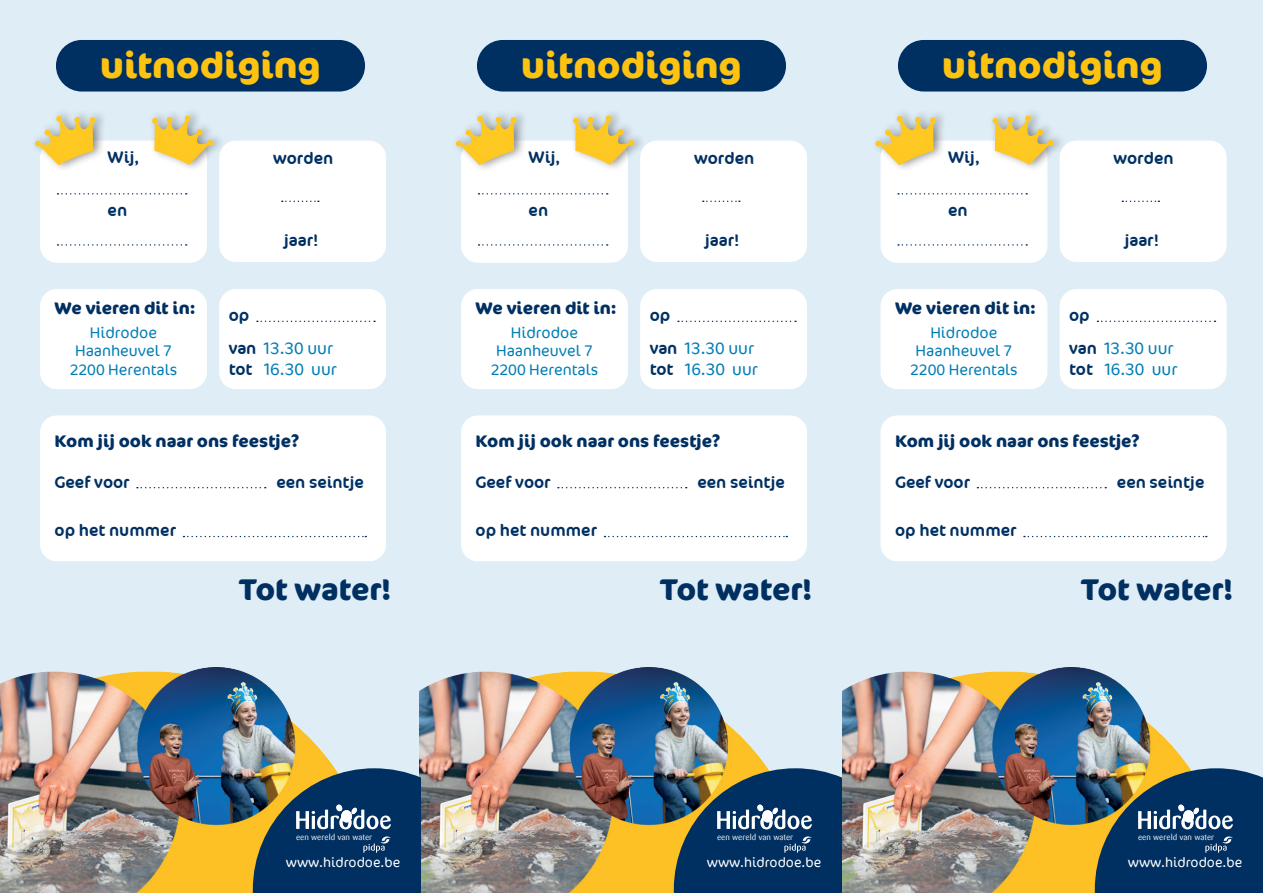
<style>
.page{position:relative;width:1263px;height:893px;background:#dfedf6}
.page>*{position:absolute;margin:0;border:0;box-sizing:border-box;transform-origin:0 0}
.t1{font:700 36px "Cocon";color:#fec210}
.t2{font:700 30px "Cocon";color:#003062}
.t3{font:16.8px "Cocon";color:#003062}
.t4{font:700 16.8px "Cocon";color:#003062}
.t5{font:300 16.8px/20.2px "Cocon";color:#007db5}
.t6{font:300 15.45px/18.5px "Cocon";color:#007db5;text-align:center}
.t7{font:300 13.5px "Cocon";color:#fff}
.t8{font:8.25px "Sari Offc";color:#fff}
.s1{font-weight:400;color:#003062}
</style>
<div class="page">
<img style="left:0;top:667px;width:335px;height:226px">
<img style="left:420px;top:667px;width:348px;height:226px">
<img style="left:842px;top:667px;width:348px;height:226px">
<div style="left:56px;top:40px;width:309px;height:52px;background:#003062;border-radius:26px"></div>
<div style="left:477px;top:40px;width:309px;height:52px;background:#003062;border-radius:26px"></div>
<div style="left:898px;top:40px;width:309px;height:52px;background:#003062;border-radius:26px"></div>
<div style="left:40px;top:141px;width:167px;height:122px;background:#fff;border-radius:17px"></div>
<div style="left:461px;top:141px;width:167px;height:122px;background:#fff;border-radius:17px"></div>
<div style="left:880px;top:141px;width:167px;height:122px;background:#fff;border-radius:17px"></div>
<div style="left:40px;top:289px;width:167px;height:100px;background:#fff;border-radius:17px"></div>
<div style="left:461px;top:289px;width:167px;height:100px;background:#fff;border-radius:17px"></div>
<div style="left:880px;top:289px;width:167px;height:100px;background:#fff;border-radius:17px"></div>
<div style="left:219px;top:141px;width:167px;height:121px;background:#fff;border-radius:17px"></div>
<div style="left:640px;top:141px;width:167px;height:121px;background:#fff;border-radius:17px"></div>
<div style="left:1060px;top:141px;width:166px;height:121px;background:#fff;border-radius:17px"></div>
<div style="left:219px;top:289px;width:167px;height:100px;background:#fff;border-radius:17px"></div>
<div style="left:640px;top:289px;width:167px;height:100px;background:#fff;border-radius:17px"></div>
<div style="left:1060px;top:289px;width:166px;height:100px;background:#fff;border-radius:17px"></div>
<div style="left:40px;top:415px;width:346px;height:146px;background:#fff;border-radius:17px"></div>
<div style="left:461px;top:415px;width:346px;height:146px;background:#fff;border-radius:17px"></div>
<div style="left:880px;top:415px;width:346px;height:146px;background:#fff;border-radius:17px"></div>
<svg style="left:34px;top:112px;width:74px;height:57px"></svg>
<svg style="left:455px;top:112px;width:73px;height:57px"></svg>
<svg style="left:875px;top:112px;width:73px;height:60px"></svg>
<div style="left:148px;top:107px;width:77px;height:66px;background:#231f20;opacity:.5"></div>
<svg style="left:140px;top:107px;width:82px;height:65px"></svg>
<div style="left:569px;top:107px;width:77px;height:66px;background:#231f20;opacity:.5"></div>
<svg style="left:561px;top:107px;width:82px;height:65px"></svg>
<div style="left:988px;top:107px;width:78px;height:66px;background:#231f20;opacity:.5"></div>
<svg style="left:981px;top:107px;width:82px;height:65px"></svg>
<svg style="left:253px;top:768px;width:168px;height:125px;background:#2c4c63"></svg>
<svg style="left:674px;top:768px;width:168px;height:125px;background:#274965"></svg>
<svg style="left:1095px;top:768px;width:168px;height:125px;background:#264965"></svg>
<svg style="left:58px;top:193px;width:129px;height:2px"></svg>
<svg style="left:478px;top:193px;width:130px;height:2px"></svg>
<svg style="left:898px;top:193px;width:129px;height:2px"></svg>
<svg style="left:58px;top:244px;width:129px;height:2px"></svg>
<svg style="left:478px;top:244px;width:130px;height:2px"></svg>
<svg style="left:898px;top:244px;width:129px;height:2px"></svg>
<svg style="left:282px;top:201px;width:37px;height:1px"></svg>
<svg style="left:703px;top:201px;width:37px;height:1px"></svg>
<svg style="left:1122px;top:201px;width:37px;height:1px"></svg>
<svg style="left:257px;top:321px;width:118px;height:1px"></svg>
<svg style="left:678px;top:321px;width:118px;height:1px"></svg>
<svg style="left:1097px;top:321px;width:118px;height:1px"></svg>
<svg style="left:137px;top:487px;width:129px;height:1px"></svg>
<svg style="left:558px;top:487px;width:129px;height:1px"></svg>
<svg style="left:977px;top:487px;width:129px;height:1px"></svg>
<svg style="left:183px;top:536px;width:183px;height:1px"></svg>
<svg style="left:604px;top:536px;width:183px;height:1px"></svg>
<svg style="left:1024px;top:536px;width:183px;height:1px"></svg>
<h1 class="t1" style="left:100px;top:44px;width:222px">uitnodiging</h1>
<h1 class="t1" style="left:521px;top:44px;width:222px">uitnodiging</h1>
<h1 class="t1" style="left:942px;top:44px;width:222px">uitnodiging</h1>
<p class="t3" style="left:108px;top:148px;width:33px">Wij,</p>
<p class="t3" style="left:529px;top:148px;width:33px">Wij,</p>
<p class="t3" style="left:948px;top:148px;width:33px">Wij,</p>
<p class="t3" style="left:273px;top:148px;width:62px">worden</p>
<p class="t3" style="left:694px;top:148px;width:62px">worden</p>
<p class="t3" style="left:1113px;top:148px;width:62px">worden</p>
<p class="t3" style="left:108px;top:201px;width:21px">en</p>
<p class="t3" style="left:529px;top:201px;width:21px">en</p>
<p class="t3" style="left:948px;top:201px;width:21px">en</p>
<p class="t3" style="left:284px;top:230px;width:36px">jaar!</p>
<p class="t3" style="left:705px;top:230px;width:36px">jaar!</p>
<p class="t3" style="left:1124px;top:230px;width:36px">jaar!</p>
<p class="t4" style="left:55px;top:298px;width:142px">We vieren dit in:</p>
<p class="t4" style="left:476px;top:298px;width:142px">We vieren dit in:</p>
<p class="t4" style="left:895px;top:298px;width:142px">We vieren dit in:</p>
<p class="t3" style="left:229px;top:306px;width:22px">op</p>
<p class="t3" style="left:650px;top:306px;width:22px">op</p>
<p class="t3" style="left:1069px;top:306px;width:22px">op</p>
<p class="t6" style="left:70px;top:324px;width:109px">Hidrodoe<br>Haanheuvel 7<br>2200 Herentals</p>
<p class="t6" style="left:491px;top:324px;width:109px">Hidrodoe<br>Haanheuvel 7<br>2200 Herentals</p>
<p class="t6" style="left:910px;top:324px;width:109px">Hidrodoe<br>Haanheuvel 7<br>2200 Herentals</p>
<p class="t5" style="left:229px;top:339px;width:106px"><span class="s1">van</span> 13.30 uur <span class="s1">tot</span></p>
<p class="t5" style="left:650px;top:339px;width:106px"><span class="s1">van</span> 13.30 uur <span class="s1">tot</span></p>
<p class="t5" style="left:1069px;top:339px;width:106px"><span class="s1">van</span> 13.30 uur <span class="s1">tot</span></p>
<p class="t5" style="left:264px;top:359px;width:74px">16.30 uur</p>
<p class="t5" style="left:685px;top:359px;width:74px">16.30 uur</p>
<p class="t5" style="left:1105px;top:359px;width:74px">16.30 uur</p>
<p class="t4" style="left:55px;top:431px;width:246px">Kom jij ook naar ons feestje?</p>
<p class="t4" style="left:476px;top:431px;width:246px">Kom jij ook naar ons feestje?</p>
<p class="t4" style="left:895px;top:431px;width:246px">Kom jij ook naar ons feestje?</p>
<p class="t3" style="left:55px;top:472px;width:77px">Geef voor</p>
<p class="t3" style="left:276px;top:472px;width:89px">een seintje</p>
<p class="t3" style="left:476px;top:472px;width:77px">Geef voor</p>
<p class="t3" style="left:697px;top:472px;width:89px">een seintje</p>
<p class="t3" style="left:895px;top:472px;width:77px">Geef voor</p>
<p class="t3" style="left:1117px;top:472px;width:89px">een seintje</p>
<p class="t3" style="left:55px;top:520px;width:123px">op het nummer</p>
<p class="t3" style="left:476px;top:520px;width:123px">op het nummer</p>
<p class="t3" style="left:895px;top:520px;width:123px">op het nummer</p>
<h2 class="t2" style="left:239px;top:571px;width:154px">Tot water!</h2>
<h2 class="t2" style="left:660px;top:571px;width:154px">Tot water!</h2>
<h2 class="t2" style="left:1081px;top:571px;width:154px">Tot water!</h2>
<p class="t8" style="left:296px;top:831px;width:78px">een wereld van water</p>
<p class="t8" style="left:717px;top:831px;width:78px">een wereld van water</p>
<p class="t8" style="left:1138px;top:831px;width:78px">een wereld van water</p>
<p class="t7" style="left:286px;top:855px;width:116px">www.hidrodoe.be</p>
<p class="t7" style="left:707px;top:855px;width:116px">www.hidrodoe.be</p>
<p class="t7" style="left:1128px;top:855px;width:116px">www.hidrodoe.be</p>
</div>
